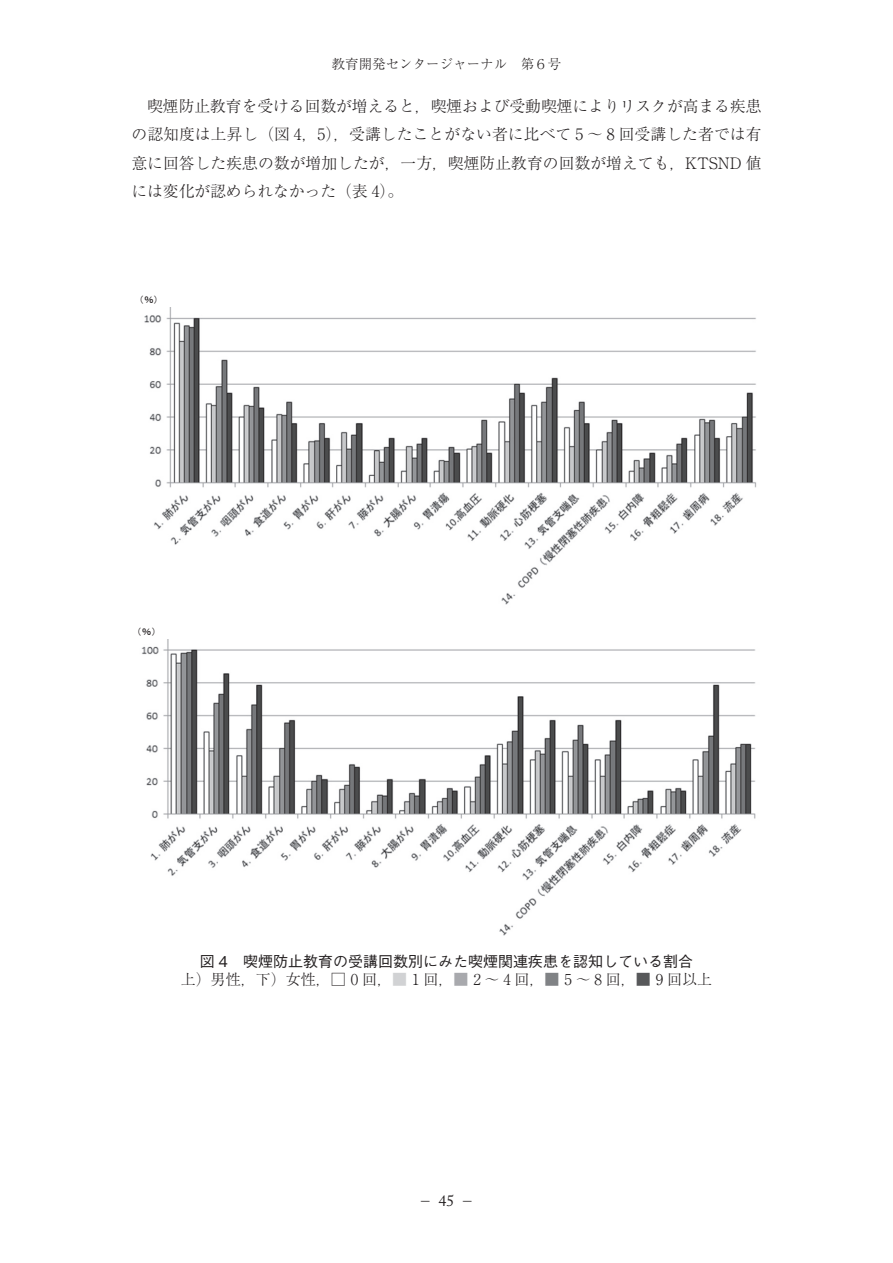
<style>
.page{position:relative;width:893px;height:1263px;background:#fff}
.page>*{position:absolute;margin:0;border:0;box-sizing:border-box;transform-origin:0 0}
.t1{font:300 15.75px/28.5px "Ryumin Pro";letter-spacing:.005em;color:#231f20;text-align:justify}
.t2{font:300 15px "Ryumin Pro";color:#231f20}
.t3{font:500 15px "Gothic BBB Pro";color:#231f20}
.t4{font:300 13.5px "Ryumin Pro";color:#231f20}
.t5{font:9.6px "MS P Gothic";color:#231f20}
.s1{color:#d1d2d4}
.s2{color:#a8a9ad}
.s3{color:#808285}
.s4{color:#57585a}
.s5{font-family:"Adobe Caslon Pro";font-weight:400}
</style>
<div class="page">
<img style="left:144px;top:307px;width:613px;height:298px">
<img style="left:141px;top:639px;width:615px;height:297px">
<p class="t4" style="left:332px;top:53px;width:231px">教育開発センタージャーナル　第６号</p>
<p class="t1" style="left:131px;top:90px;width:632px">　喫煙防止教育を受ける回数が増えると，喫煙および受動喫煙によりリスクが高まる疾患の認知度は上昇し（図 4，5 ，）受講したことがない者に比べて 5 ～ 8 回受講した者では有意に回答した疾患の数が増加したが，一方，喫煙防止教育の回数が増えても，KTSND 値には変化が認められなかった（表 。(4</p>
<p class="t5" style="left:139px;top:294px;width:21px">％) (</p>
<p class="t5" style="left:137px;top:626px;width:21px">％) (</p>
<p class="t3" style="left:200px;top:950px;width:495px">図 4　喫煙防止教育の受講回数別にみた喫煙関連疾患を認知している割合</p>
<p class="t2" style="left:181px;top:968px;width:533px">上）男性，下）女性，□ 0 回，<span class="s1">■</span> 1 回，<span class="s2">■</span> 2 ～ 4 回，<span class="s3">■</span> 5 ～ 8 回，<span class="s4">■</span> 9 回以上</p>
<p class="t1" style="left:418px;top:1185px;width:59px">－ <span class="s5">45</span> －</p>
</div>
